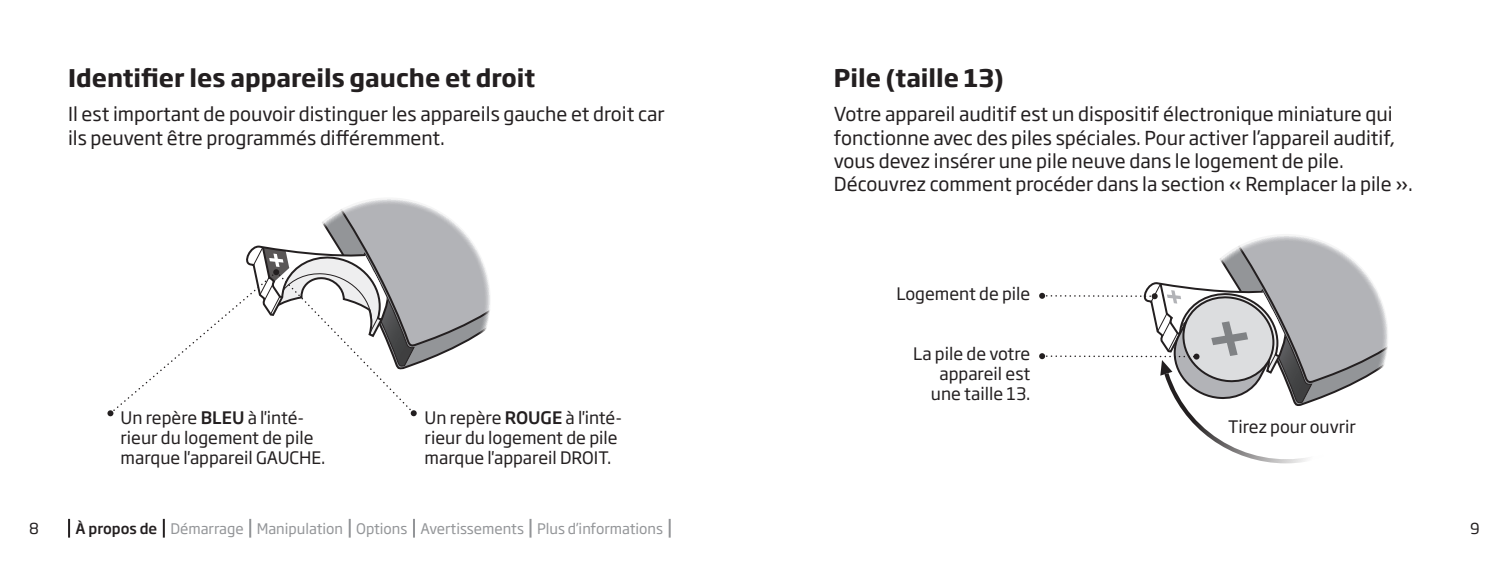
<style>
.page{position:relative;width:1509px;height:562px;background:#fff}
.page>*{position:absolute;margin:0;border:0;box-sizing:border-box;transform-origin:0 0}
.t1{font:700 24px "Soho Gothic Pro";color:#231f20}
.t2{font:19px/23px "Soho Gothic Pro";color:#231f20}
.t3{font:17px/20px "Soho Gothic Pro";color:#231f20}
.t4{font:15px "Soho Gothic Pro";color:#231f20}
.t5{font:14.4px "Soho Gothic Pro";color:#939598}
.s1{font-weight:500}
.s2{font-weight:500;color:#231f20}
</style>
<div class="page">
<svg style="left:1220px;top:236px;width:168px;height:162px;fill:#b2b3b7"></svg>
<svg style="left:322px;top:199px;width:168px;height:166px;fill:#b2b3b7"></svg>
<svg style="left:107px;top:242px;width:309px;height:174px"></svg>
<svg style="left:1039px;top:279px;width:285px;height:185px"></svg>
<svg style="left:68px;top:518px;width:2px;height:19px"></svg>
<svg style="left:163px;top:518px;width:2px;height:19px"></svg>
<svg style="left:249px;top:518px;width:2px;height:19px"></svg>
<svg style="left:349px;top:518px;width:2px;height:19px"></svg>
<svg style="left:413px;top:518px;width:2px;height:19px"></svg>
<svg style="left:529px;top:518px;width:2px;height:19px"></svg>
<svg style="left:668px;top:518px;width:2px;height:19px"></svg>
<p class="t1" style="left:68px;top:59px;width:469px">Identifier les appareils gauche et droit</p>
<p class="t2" style="left:68px;top:102px;width:598px">Il est important de pouvoir distinguer les appareils gauche et droit car ils peuvent être programmés différemment.</p>
<p class="t3" style="left:120px;top:406px;width:206px">Un repère <span class="s1">BLEU</span> à l'inté&shy;rieur du logement de pile marque l'appareil GAUCHE.</p>
<p class="t3" style="left:424px;top:406px;width:199px">Un repère <span class="s1">ROUGE</span> à l'inté&shy;rieur du logement de pile marque l'appareil DROIT.</p>
<p class="t1" style="left:833px;top:59px;width:171px">Pile (taille 13)</p>
<p class="t2" style="left:833px;top:102px;width:580px">Votre appareil auditif est un dispositif électronique miniature qui fonctionne avec des piles spéciales. Pour activer l’appareil auditif, vous devez insérer une pile neuve dans le logement de pile.<br>Découvrez comment procéder dans la section « Remplacer la pile ».</p>
<p class="t3" style="left:896px;top:282px;width:135px">Logement de pile</p>
<p class="t3" style="left:913px;top:343px;width:119px;text-align:right">La pile de votre appareil est une taille 13.</p>
<p class="t3" style="left:1227px;top:415px;width:129px">Tirez pour ouvrir</p>
<p class="t4" style="left:29px;top:516px;width:11px">8</p>
<p class="t5" style="left:76px;top:516px;width:589px"><span class="s2">À propos de</span> Démarrage Manipulation Options Avertissements Plus d’informations</p>
<p class="t4" style="left:1469px;top:516px;width:11px">9</p>
</div>
